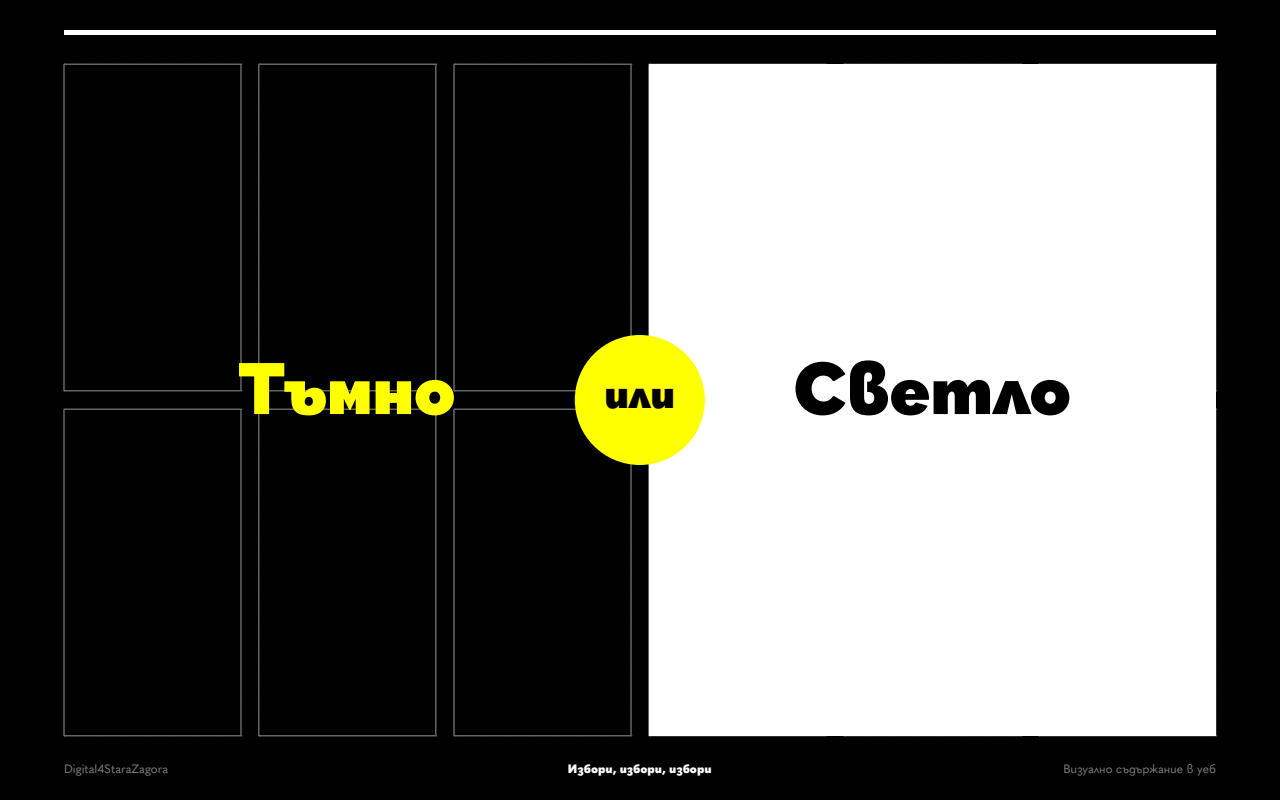
<style>
.page{position:relative;width:1280px;height:800px;background:#000}
.page>*{position:absolute;margin:0;border:0;box-sizing:border-box;transform-origin:0 0}
.t1{font:900 72px "Quasimoda";letter-spacing:-.02em;color:#000}
.t2{font:900 72px "Quasimoda";letter-spacing:-.02em;color:#ff0}
.t3{font:900 42px "Quasimoda";color:#000}
.t4{font:12px "Quasimoda";color:#808080}
.t5{font:900 12px "Quasimoda";color:#fff}
</style>
<div class="page">
<svg style="left:64px;top:64px;width:178px;height:328px"></svg>
<svg style="left:64px;top:409px;width:178px;height:328px"></svg>
<svg style="left:454px;top:64px;width:178px;height:328px"></svg>
<svg style="left:454px;top:409px;width:178px;height:328px"></svg>
<svg style="left:259px;top:64px;width:178px;height:328px"></svg>
<svg style="left:259px;top:409px;width:178px;height:328px"></svg>
<div style="left:649px;top:64px;width:567px;height:672px;background:#fff"></div>
<div style="left:575px;top:335px;width:130px;height:130px;background:#ff0;border-radius:50%"></div>
<div style="left:64px;top:30px;width:1152px;height:5px;background:#fff"></div>
<h1 class="t2" style="left:238px;top:332px;width:219px">Тъмно</h1>
<h2 class="t3" style="left:604px;top:360px;width:72px">или</h2>
<h1 class="t1" style="left:793px;top:332px;width:280px">Светло</h1>
<p class="t4" style="left:64px;top:760px;width:106px">Digital4StaraZagora</p>
<p class="t5" style="left:568px;top:760px;width:145px">Избори, избори, избори</p>
<p class="t4" style="left:1063px;top:760px;width:154px">Визуално съдържание в уеб</p>
</div>
